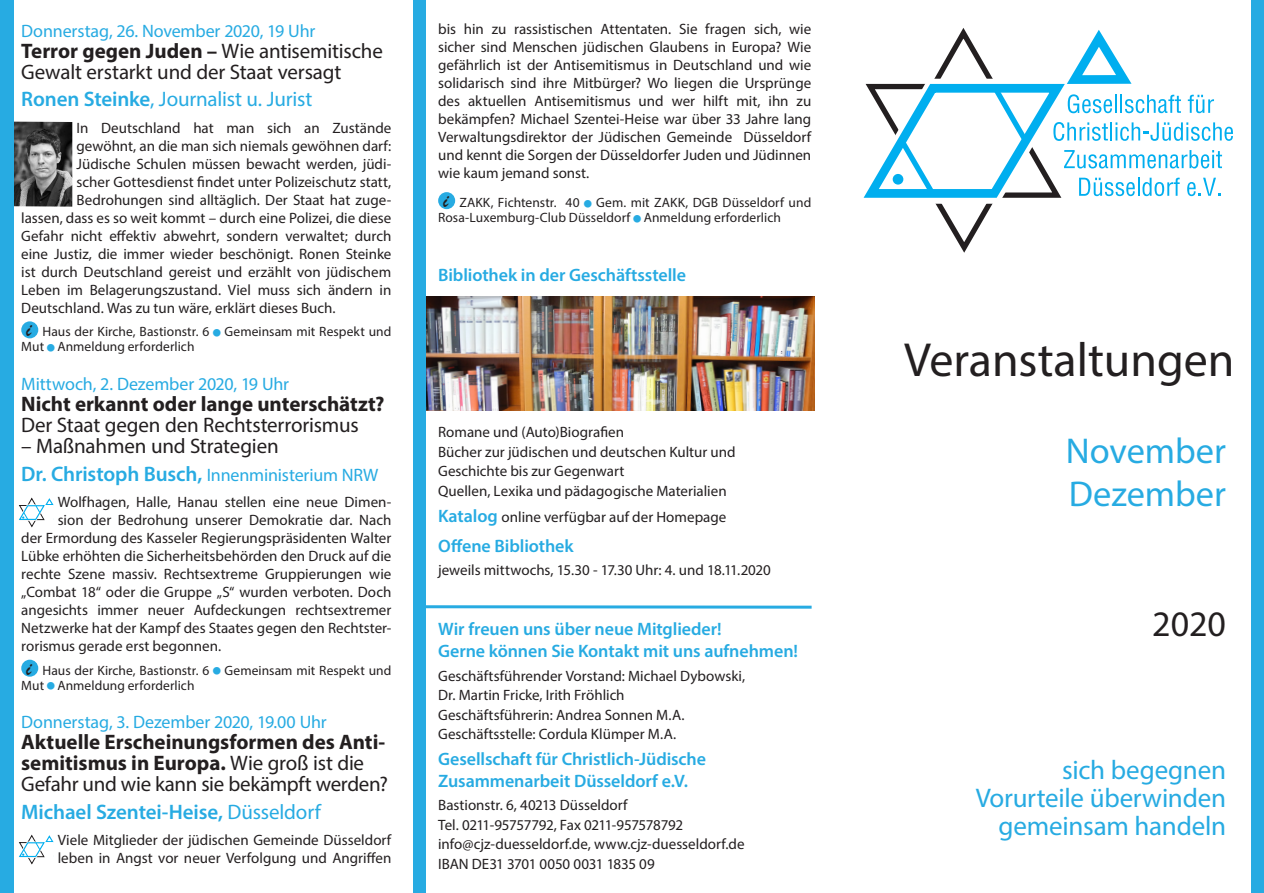
<style>
.page{position:relative;width:1264px;height:893px;background:#fff}
.page>*{position:absolute;margin:0;border:0;box-sizing:border-box;transform-origin:0 0}
.t1{font:48px "Myriad Pro";color:#231f20}
.t2{font:36px "Myriad Pro";color:#27abe2}
.t3{font:36px "Myriad Pro";color:#231f20}
.Impressum_Überschrif{font:27px "Myriad Pro";letter-spacing:-.01em;color:#27abe2}
.t4{font:22.5px "Brush Script";color:#231f20}
.Titel{font:700 21px/21px "Myriad Pro";color:#231f20}
.Titel-2{font:21px/21px "Myriad Pro";letter-spacing:-.005em;color:#231f20}
.Untertitel{font:21px "Myriad Pro";letter-spacing:-.005em;color:#231f20}
.Referent_blau{font:21px "Myriad Pro";letter-spacing:-.01em;color:#27abe2}
.Referent_blau-2{font:600 21px "Myriad Pro";letter-spacing:-.005em;color:#27abe2}
.Impressum_Überschrif-2{font:600 18px/21.6px "Myriad Pro";letter-spacing:-.005em;color:#27abe2}
.Datum{font:18px "Myriad Pro";letter-spacing:-.005em;color:#27abe2}
.Referent_blau-3{font:18px "Myriad Pro";letter-spacing:-.01em;color:#27abe2}
.Ort_und_Infos{font:600 18px "Myriad Pro";letter-spacing:-.005em;color:#27abe2}
.Text{font:15px/18px "Myriad Pro";color:#231f20;text-align:justify}
.Impressum_Text{font:15px "Myriad Pro";color:#231f20}
.Impressum_Überschrif-3{font:15px "Myriad Pro";color:#231f20}
.Impressum_Text-2{font:15px "Myriad Pro";letter-spacing:-.025em;color:#231f20}
.Text-2{font:13.5px/15px "Myriad Pro";letter-spacing:.005em;color:#231f20}
.s1{font-weight:700}
.s2{font-weight:600}
.s3{color:#27abe2}
.s4{font-weight:600;font-size:21px}
.s5{font-weight:400}
.s6{font-weight:600;font-size:18px;color:#27abe2}
</style>
<div class="page">
<div style="left:438px;top:192px;width:17px;height:17px;background:#27abe2;border-radius:50%"></div>
<img style="left:425px;top:297px;width:389px;height:113px">
<svg style="left:938px;top:208px;width:52px;height:45px"></svg>
<svg style="left:863px;top:28px;width:369px;height:180px"></svg>
<div style="left:21px;top:321px;width:17px;height:17px;background:#27abe2;border-radius:50%"></div>
<div style="left:21px;top:660px;width:17px;height:17px;background:#27abe2;border-radius:50%"></div>
<img style="left:13px;top:122px;width:59px;height:85px">
<svg style="left:19px;top:498px;width:35px;height:30px"></svg>
<svg style="left:19px;top:835px;width:35px;height:29px"></svg>
<div style="left:0;top:0;width:13px;height:893px;background:#27abe2"></div>
<div style="left:412px;top:0;width:13px;height:893px;background:#27abe2"></div>
<div style="left:1251px;top:0;width:12px;height:893px;background:#27abe2"></div>
<svg style="left:425px;top:605px;width:386px;height:4px;background:#5cbfe8"></svg>
<p class="Datum" style="left:21px;top:19px;width:295px">Donnerstag, 26. November 2020, 19 Uhr</p>
<p class="Titel-2" style="left:21px;top:40px;width:363px"><span class="s1">Terror gegen Juden –</span> Wie antisemitische<br>Gewalt erstarkt und der Staat versagt</p>
<p class="Referent_blau" style="left:21px;top:86px;width:292px"><span class="s2">Ronen Steinke</span>, Journalist u. Jurist</p>
<p class="Text" style="left:77px;top:119px;width:316px">In Deutschland hat man sich an Zustände</p>
<p class="Text" style="left:77px;top:137px;width:316px">gewöhnt, an die man sich niemals gewöhnen darf:</p>
<p class="Text" style="left:77px;top:155px;width:316px">Jüdische Schulen müssen bewacht werden, jüdi-</p>
<p class="Text" style="left:77px;top:173px;width:316px">scher Gottesdienst findet unter Polizeischutz statt,</p>
<p class="Text" style="left:77px;top:191px;width:316px">Bedrohungen sind alltäglich. Der Staat hat zuge-</p>
<p class="Text" style="left:21px;top:209px;width:371px">lassen, dass es so weit kommt – durch eine Polizei, die diese</p>
<p class="Text" style="left:21px;top:227px;width:371px">Gefahr nicht effektiv abwehrt, sondern verwaltet; durch</p>
<p class="Text" style="left:21px;top:245px;width:371px">eine Justiz, die immer wieder beschönigt. Ronen Steinke</p>
<p class="Text" style="left:21px;top:263px;width:371px">ist durch Deutschland gereist und erzählt von jüdischem</p>
<p class="Text" style="left:21px;top:281px;width:371px">Leben im Belagerungszustand. Viel muss sich ändern in</p>
<p class="Text" style="left:21px;top:299px;width:316px">Deutschland. Was zu tun wäre, erklärt dieses Buch.</p>
<p class="t4" style="left:26px;top:316px;width:7px">i</p>
<p class="Text-2" style="left:21px;top:324px;width:371px;text-indent:21px">Haus der Kirche, Bastionstr. 6 <span class="s3">■</span> Gemeinsam mit Respekt und<br>Mut <span class="s3">■</span> Anmeldung erforderlich</p>
<p class="Datum" style="left:21px;top:373px;width:269px">Mittwoch, 2. Dezember 2020, 19 Uhr</p>
<p class="Titel" style="left:21px;top:393px;width:364px">Nicht erkannt oder lange unterschätzt?</p>
<p class="Untertitel" style="left:21px;top:412px;width:339px">Der Staat gegen den Rechtsterrorismus</p>
<p class="Untertitel" style="left:21px;top:433px;width:259px">– Maßnahmen und Strategien</p>
<p class="Referent_blau-3" style="left:21px;top:464px;width:358px"><span class="s4">Dr. Christoph Busch,</span> Innenministerium NRW</p>
<p class="Text" style="left:58px;top:493px;width:335px">Wolfhagen, Halle, Hanau stellen eine neue Dimen-</p>
<p class="Text" style="left:58px;top:511px;width:335px">sion der Bedrohung unserer Demokratie dar. Nach</p>
<p class="Text" style="left:21px;top:529px;width:371px">der Ermordung des Kasseler Regierungspräsidenten Walter</p>
<p class="Text" style="left:21px;top:547px;width:371px">Lübke erhöhten die Sicherheitsbehörden den Druck auf die</p>
<p class="Text" style="left:21px;top:565px;width:371px">rechte Szene massiv. Rechtsextreme Gruppierungen wie</p>
<p class="Text" style="left:21px;top:583px;width:371px">„Combat 18“ oder die Gruppe „S“ wurden verboten. Doch</p>
<p class="Text" style="left:21px;top:601px;width:371px">angesichts immer neuer Aufdeckungen rechtsextremer</p>
<p class="Text" style="left:21px;top:619px;width:371px">Netzwerke hat der Kampf des Staates gegen den Rechtster-</p>
<p class="Text" style="left:21px;top:637px;width:201px">rorismus gerade erst begonnen.</p>
<p class="t4" style="left:26px;top:654px;width:7px">i</p>
<p class="Text-2" style="left:21px;top:662px;width:371px;text-indent:21px">Haus der Kirche, Bastionstr. 6 <span class="s3">■</span> Gemeinsam mit Respekt und<br>Mut <span class="s3">■</span> Anmeldung erforderlich</p>
<p class="Datum" style="left:21px;top:711px;width:307px">Donnerstag, 3. Dezember 2020, 19.00 Uhr</p>
<p class="Titel" style="left:21px;top:731px;width:368px">Aktuelle Erscheinungsformen des Anti&shy;semitismus in Europa. <span class="s5">Wie groß ist die<br>Gefahr und wie kann sie bekämpft werden?</span></p>
<p class="Referent_blau-2" style="left:21px;top:798px;width:301px">Michael Szentei-Heise, <span class="s5">Düsseldorf</span></p>
<p class="Text" style="left:58px;top:831px;width:335px">Viele Mitglieder der jüdischen Gemeinde Düsseldorf leben in Angst vor neuer Verfolgung und Angriffen</p>
<p class="Text" style="left:438px;top:20px;width:375px">bis hin zu rassistischen Attentaten. Sie fragen sich, wie sicher sind Menschen jüdischen Glaubens in Europa? Wie gefährlich ist der Antisemitismus in Deutschland und wie solidarisch sind ihre Mitbürger? Wo liegen die Ursprünge des aktuellen Antisemitismus und wer hilft mit, ihn zu bekämpfen? Michael Szentei-Heise war über 33 Jahre lang Verwaltungsdirektor der Jüdischen Gemeinde Düsseldorf und kennt die Sorgen der Düsseldorfer Juden und Jüdinnen wie kaum jemand sonst.</p>
<p class="t4" style="left:443px;top:186px;width:7px">i</p>
<p class="Text-2" style="left:438px;top:195px;width:374px;text-indent:21px">ZAKK, Fichtenstr. 40 <span class="s3">■</span> Gem. mit ZAKK, DGB Düsseldorf und<br>Rosa-Luxemburg-Club Düsseldorf <span class="s3">■</span> Anmeldung erforderlich</p>
<p class="Ort_und_Infos" style="left:438px;top:264px;width:249px">Bibliothek in der Geschäftsstelle</p>
<p class="Impressum_Text" style="left:438px;top:423px;width:187px">Romane und (Auto)Biografien</p>
<p class="Impressum_Text" style="left:438px;top:442px;width:299px">Bücher zur jüdischen und deutschen Kultur und</p>
<p class="Impressum_Text" style="left:438px;top:462px;width:188px">Geschichte bis zur Gegenwart</p>
<p class="Impressum_Text" style="left:438px;top:481px;width:290px">Quellen, Lexika und pädagogische Materialien</p>
<p class="Impressum_Überschrif-3" style="left:438px;top:507px;width:290px"><span class="s6">Katalog</span> online verfügbar auf der Homepage</p>
<p class="Impressum_Überschrif-2" style="left:438px;top:534px;width:137px">Offene Bibliothek</p>
<p class="Impressum_Text" style="left:438px;top:561px;width:334px">jeweils mittwochs, 15.30 - 17.30 Uhr: 4. und 18.11.2020</p>
<p class="Impressum_Überschrif-2" style="left:438px;top:618px;width:285px">Wir freuen uns über neue Mitglieder!</p>
<p class="Impressum_Überschrif-2" style="left:438px;top:640px;width:361px">Gerne können Sie Kontakt mit uns aufnehmen!</p>
<p class="Impressum_Text" style="left:438px;top:666px;width:308px">Geschäftsführender Vorstand: Michael Dybowski,</p>
<p class="Impressum_Text" style="left:438px;top:686px;width:188px">Dr. Martin Fricke, Irith Fröhlich</p>
<p class="Impressum_Text" style="left:438px;top:705px;width:248px">Geschäftsführerin: Andrea Sonnen M.A.</p>
<p class="Impressum_Text" style="left:438px;top:725px;width:240px">Geschäftsstelle: Cordula Klümper M.A.</p>
<p class="Impressum_Überschrif-2" style="left:438px;top:748px;width:269px">Gesellschaft für Christlich-Jüdische<br>Zusammenarbeit Düsseldorf e.V.</p>
<p class="Impressum_Text" style="left:438px;top:796px;width:191px">Bastionstr. 6, 40213 Düsseldorf</p>
<p class="Impressum_Text-2" style="left:438px;top:816px;width:246px">Tel. 0211-95757792, Fax 0211-957578792</p>
<p class="Impressum_Text" style="left:438px;top:835px;width:308px">info@cjz-duesseldorf.de, www.cjz-duesseldorf.de</p>
<p class="Impressum_Text" style="left:438px;top:855px;width:218px">IBAN DE31 3701 0050 0031 1835 09</p>
<p class="t1" style="left:904px;top:331px;width:332px">Veranstaltungen</p>
<p class="t2" style="left:1065px;top:429px;width:162px">November</p>
<p class="t2" style="left:1068px;top:472px;width:159px">Dezember</p>
<p class="t3" style="left:1152px;top:601px;width:75px">2020</p>
<p class="Impressum_Überschrif" style="left:1062px;top:753px;width:165px">sich begegnen</p>
<p class="Impressum_Überschrif" style="left:975px;top:781px;width:252px">Vorurteile überwinden</p>
<p class="Impressum_Überschrif" style="left:998px;top:810px;width:229px">gemeinsam handeln</p>
</div>
